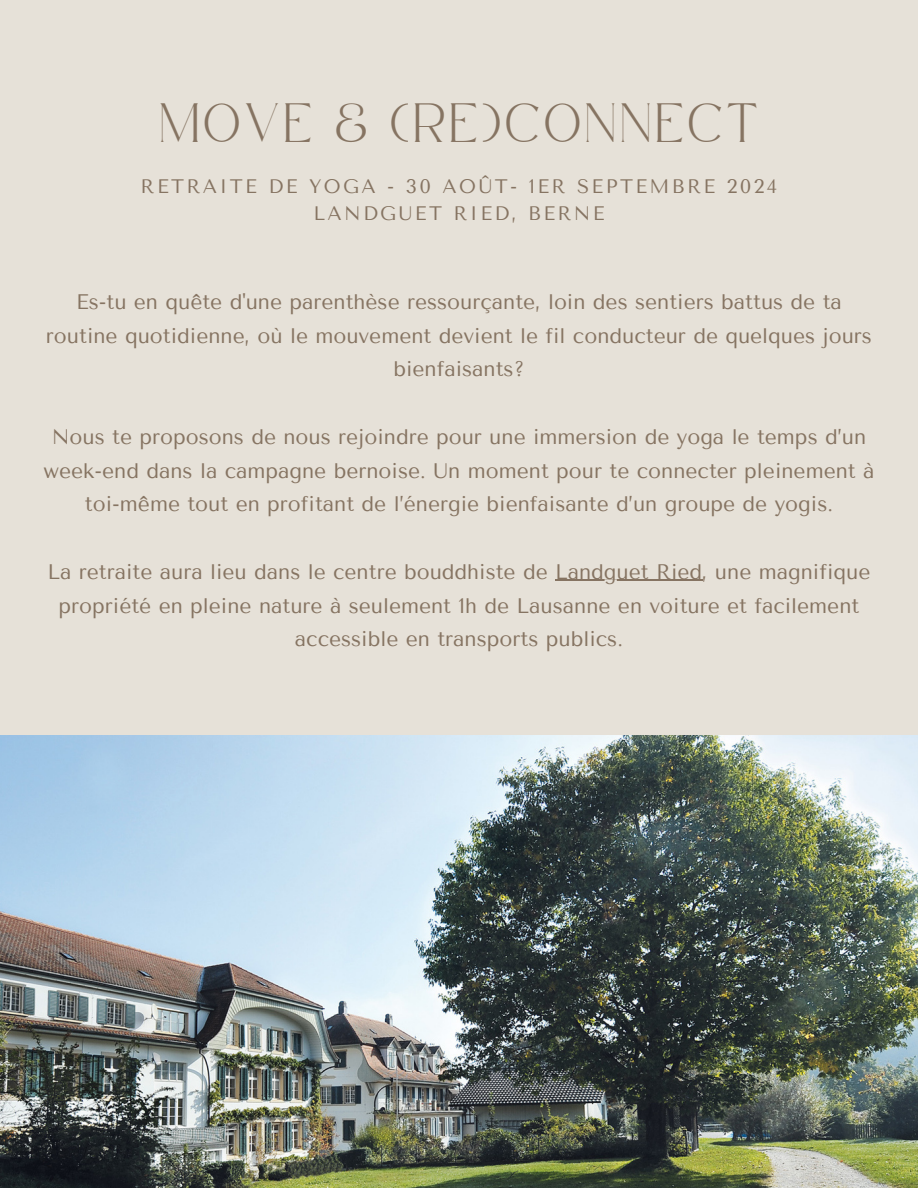
<style>
.page{position:relative;width:918px;height:1188px;background:#e6e1d8}
.page>*{position:absolute;margin:0;border:0;box-sizing:border-box;transform-origin:0 0}
.t1{font:27px "Safira March";letter-spacing:.18em;color:#867462}
.t2{font:21px/33.8px "Tenor Sans";color:#867462;text-align:center}
.t3{font:19.5px/27px "Tenor Sans";letter-spacing:.12em;color:#867462;text-align:center}
</style>
<div class="page">
<img style="left:0;top:736px;width:918px;height:452px">
<hr style="left:555px;top:580px;width:147px;height:1px;background:#867462">
<p class="t1" style="left:160px;top:117px;width:600px">MOVE &amp; (RE)CONNECT</p>
<p class="t3" style="left:141px;top:173px;width:638px">RETRAITE DE YOGA - 30 AOÛT- 1ER SEPTEMBRE 2024<br>LANDGUET RIED, BERNE</p>
<h2 class="t2" style="left:46px;top:285px;width:828px">Es-tu en quête d'une parenthèse ressourçante, loin des sentiers battus de ta routine quotidienne, où le mouvement devient le fil conducteur de quelques jours bienfaisants?</h2>
<p class="t2" style="left:43px;top:420px;width:833px">Nous te proposons de nous rejoindre pour une immersion de yoga le temps d’un week-end dans la campagne bernoise. Un moment pour te connecter pleinement à toi-même tout en profitant de l’énergie bienfaisante d’un groupe de yogis.</p>
<p class="t2" style="left:48px;top:555px;width:824px">La retraite aura lieu dans le centre bouddhiste de Landguet Ried, une magnifique</p>
<p class="t2" style="left:59px;top:589px;width:802px">propriété en pleine nature à seulement 1h de Lausanne en voiture et facilement accessible en transports publics.</p>
</div>
